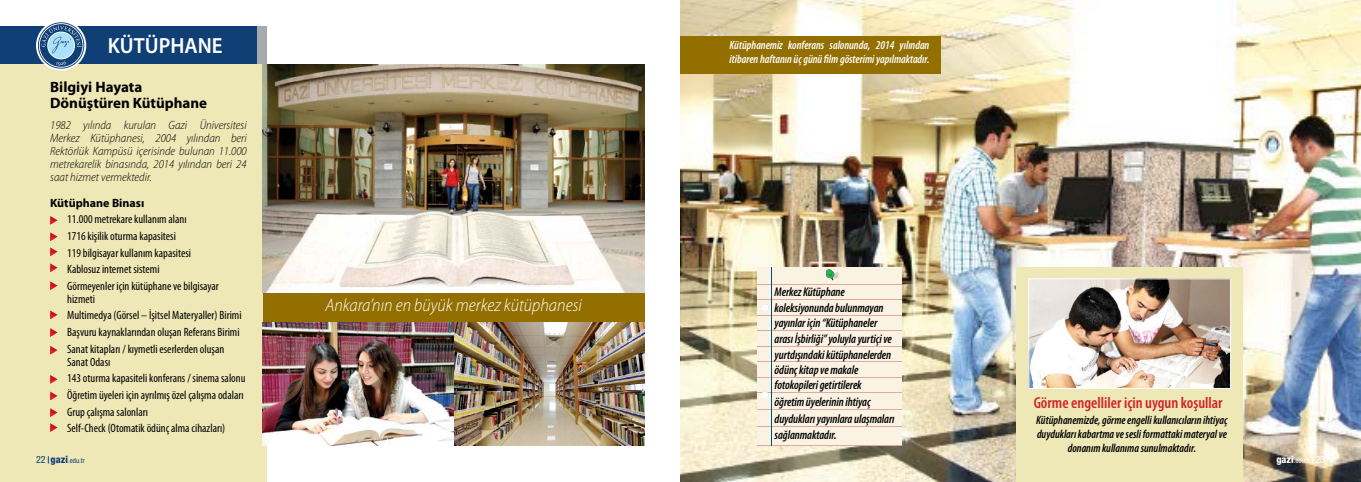
<style>
.page{position:relative;width:1361px;height:482px;background:#fff}
.page>*{position:absolute;margin:0;border:0;box-sizing:border-box;transform-origin:0 0}
.t1{font:600 22px "Myriad Pro";color:#fff;scale:.95 1}
.t2{font:italic 300 semi-condensed 18px "Myriad Pro";color:#fff}
.t3{font:600 condensed 16px "Myriad Pro";color:#d2232a}
.t4{font:700 15px/16px "Myriad Pro";color:#000}
.t5{font:italic 600 condensed 12.6px/15.7px "Myriad Pro";letter-spacing:-.005em;color:#000;scale:.95 1}
.t6{font:condensed 12px/16.6px "Myriad Pro";color:#000}
.t7{font:italic 300 semi-condensed 12px/12.9px "Myriad Pro";color:#000;text-align:justify}
.t8{font:italic 600 condensed 12px/14px "Myriad Pro";color:#000;text-align:center;scale:.95 1}
.t9{font:italic 600 condensed 12px/14px "Myriad Pro";color:#fff;scale:.95 1}
.t10{font:700 12px "Myriad Pro";color:#000}
.t11{font:condensed 7px "Helvetica Neue LT Std";color:#103f76}
.t12{font:condensed 7px "Helvetica Neue LT Std";color:#fff}
.s1{font-size:10px}
.s2{font-weight:800;font-size:10px}
</style>
<div class="page">
<img style="left:680px;top:0;width:681px;height:482px">
<div style="left:0;top:45px;width:266px;height:437px;background:#eee8b6"></div>
<div style="left:0;top:26px;width:257px;height:38px;background:#103f76"></div>
<div style="left:1016px;top:268px;width:227px;height:214px;background:#eee8b6"></div>
<div style="left:263px;top:292px;width:381px;height:30px;background:#936f00"></div>
<img style="left:263px;top:64px;width:381px;height:228px">
<img style="left:1030px;top:280px;width:199px;height:107px">
<div style="left:1028px;top:278px;width:203px;height:111px;border:1px solid #fff"></div>
<div style="left:680px;top:36px;width:261px;height:38px;background:#936f00"></div>
<div style="left:257px;top:26px;width:9px;height:38px;background:#a7a9ac"></div>
<img style="left:263px;top:322px;width:381px;height:124px">
<div style="left:757px;top:268px;width:145px;height:178px;background:#faf2e3"></div>
<hr style="left:757px;top:284px;width:145px;height:1px;background:#e0a8a3">
<hr style="left:757px;top:300px;width:145px;height:1px;background:#e0a8a3">
<hr style="left:757px;top:315px;width:145px;height:1px;background:#e0a8a3">
<hr style="left:757px;top:331px;width:145px;height:1px;background:#e0a8a3">
<hr style="left:757px;top:346px;width:145px;height:1px;background:#e0a8a3">
<hr style="left:757px;top:362px;width:145px;height:1px;background:#e0a8a3">
<hr style="left:757px;top:377px;width:145px;height:1px;background:#e0a8a3">
<hr style="left:757px;top:393px;width:145px;height:1px;background:#e0a8a3">
<hr style="left:757px;top:410px;width:145px;height:1px;background:#e0a8a3">
<hr style="left:757px;top:427px;width:145px;height:1px;background:#e0a8a3">
<hr style="left:757px;top:446px;width:145px;height:1px;background:#e0a8a3">
<svg style="left:761px;top:304px;width:8px;height:7px"></svg>
<svg style="left:761px;top:392px;width:8px;height:6px"></svg>
<svg style="left:826px;top:269px;width:13px;height:11px"></svg>
<hr style="left:771px;top:268px;width:1px;height:178px;background:#004e7c">
<svg style="left:50px;top:216px;width:8px;height:9px"></svg>
<svg style="left:50px;top:232px;width:8px;height:9px"></svg>
<svg style="left:50px;top:247px;width:8px;height:9px"></svg>
<svg style="left:50px;top:263px;width:8px;height:9px"></svg>
<svg style="left:50px;top:281px;width:8px;height:9px"></svg>
<svg style="left:50px;top:310px;width:8px;height:9px"></svg>
<svg style="left:50px;top:328px;width:8px;height:9px"></svg>
<svg style="left:50px;top:346px;width:8px;height:8px"></svg>
<svg style="left:50px;top:375px;width:8px;height:9px"></svg>
<svg style="left:50px;top:408px;width:8px;height:9px"></svg>
<svg style="left:50px;top:392px;width:8px;height:8px"></svg>
<svg style="left:50px;top:423px;width:8px;height:9px"></svg>
<svg style="left:36px;top:20px;width:50px;height:51px"></svg>
<svg style="left:38px;top:22px;width:46px;height:47px"></svg>
<svg style="left:39px;top:23px;width:44px;height:45px"></svg>
<svg style="left:40px;top:24px;width:42px;height:43px"></svg>
<svg style="left:47px;top:32px;width:28px;height:27px"></svg>
<div style="left:48px;top:32px;width:26px;height:26px;background:#abe1fa;border-radius:50%"></div>
<svg style="left:56px;top:61px;width:10px;height:5px"></svg>
<svg style="left:42px;top:25px;width:39px;height:29px"></svg>
<h1 class="t1" style="left:108px;top:31px;width:122px">KÜTÜPHANE</h1>
<p class="t4" style="left:50px;top:78px;width:159px">Bilgiyi Hayata<br>Dönüştüren Kütüphane</p>
<p class="t7" style="left:50px;top:118px;width:198px">1982 yılında kurulan Gazi Üniversitesi Merkez Kütüphanesi, 2004 yılından beri Rektörlük Kampüsü içerisinde bulunan 11.000 metrekarelik binasında, 2014 yılından beri 24 saat hizmet vermektedir.</p>
<p class="t10" style="left:50px;top:195px;width:96px">Kütüphane Binası</p>
<p class="t6" style="left:67px;top:211px;width:153px">11.000 metrekare kullanım alanı<br>1716 kişilik oturma kapasitesi<br>119 bilgisayar kullanım kapasitesi Kablosuz internet sistemi<br>Görmeyenler için kütüphane ve bilgisayar</p>
<p class="t6" style="left:67px;top:290px;width:176px">hizmeti<br>Multimedya (Görsel – İşitsel Materyaller) Birimi Başvuru kaynaklarından oluşan Referans Birimi Sanat kitapları / kıymetli eserlerden oluşan</p>
<p class="t6" style="left:67px;top:353px;width:180px">Sanat Odası<br>143 oturma kapasiteli konferans / sinema salonu Öğretim üyeleri için ayrılmış özel çalışma odaları Grup çalışma salonları<br>Self-Check (Otomatik ödünç alma cihazları)</p>
<h2 class="t2" style="left:325px;top:295px;width:258px">Ankara’nın en büyük merkez kütüphanesi</h2>
<p class="t9" style="left:729px;top:38px;width:212px">Kütüphanemiz konferans salonunda, 2014 yılından itibaren haftanın üç günü film gösterimi yapılmaktadır.</p>
<p class="t5" style="left:774px;top:284px;width:125px">Merkez Kütüphane koleksiyonunda bulunmayan yayınlar için “Kütüphaneler arası İşbirliği” yoluyla yurtiçi ve yurtdışındaki kütüphanelerden</p>
<p class="t5" style="left:774px;top:362px;width:93px;line-height:15.2px">ödünç kitap ve makale fotokopileri getirtilerek</p>
<p class="t5" style="left:774px;top:393px;width:128px;line-height:16.8px">öğretim üyelerinin ihtiyaç duydukları yayınlara ulaşmaları sağlanmaktadır.</p>
<h3 class="t3" style="left:1033px;top:393px;width:190px">Görme engelliler için uygun koşullar</h3>
<p class="t8" style="left:1036px;top:412px;width:203px">Kütüphanemizde, görme engelli kullanıcıların ihtiyaç duydukları kabartma ve sesli formattaki materyal ve donanım kullanıma sunulmaktadır.</p>
<p class="t11" style="left:36px;top:457px;width:50px"><span class="s1">22</span> <span class="s2">gazi</span>.edu.tr</p>
<p class="t12" style="left:1276px;top:457px;width:50px"><span class="s2">gazi</span>.edu.tr <span class="s1">23</span></p>
</div>
